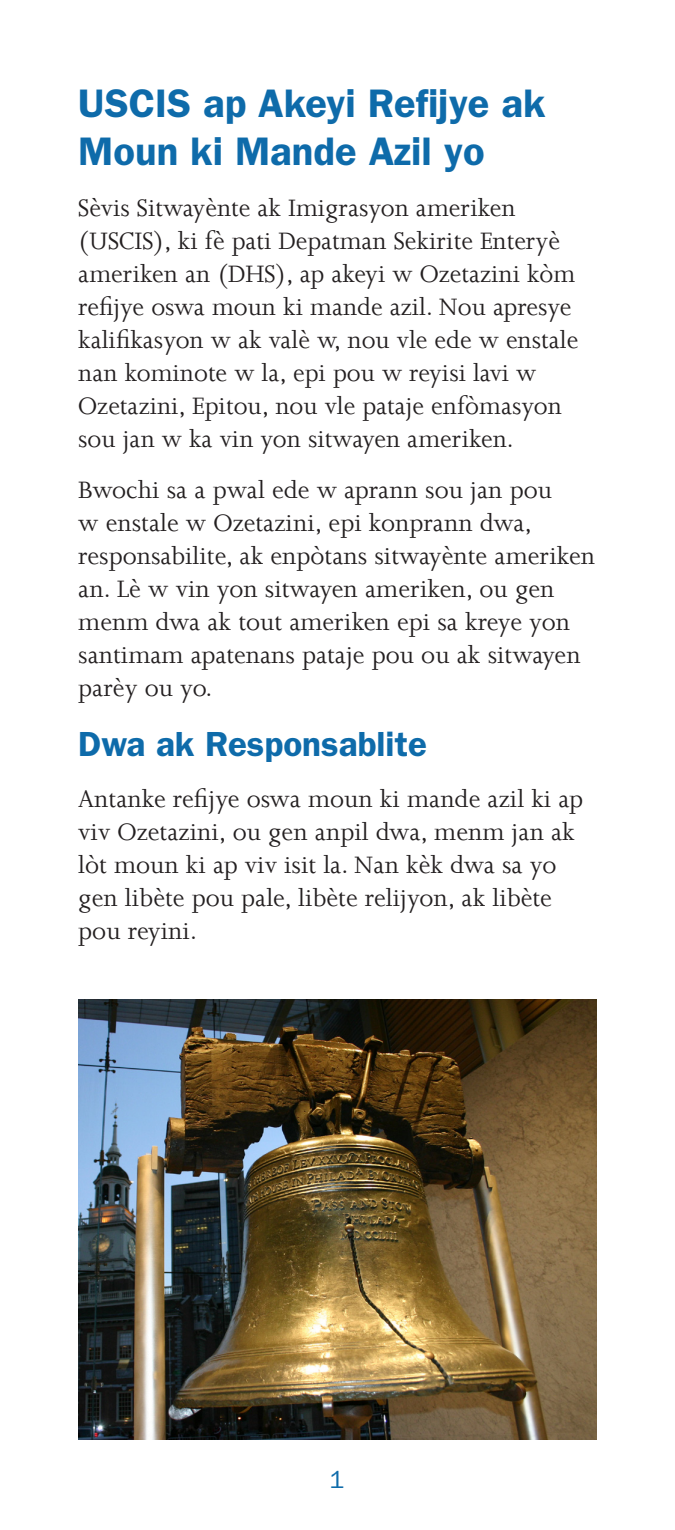
<style>
.page{position:relative;width:675px;height:1530px;background:#fff}
.page>*{position:absolute;margin:0;border:0;box-sizing:border-box;transform-origin:0 0}
.t1{font:600 40px/48px "ITC Franklin Gothic Std";color:#0e6baa}
.t2{font:600 35px "ITC Franklin Gothic Std";color:#0e6baa}
.t3{font:27.5px/33px "Joanna";color:#231f20}
.t4{font:25px "ITC Franklin Gothic Std";color:#0e6baa}
</style>
<div class="page">
<img style="left:78px;top:999px;width:519px;height:441px">
<h1 class="t1" style="left:78px;top:80px;width:469px">USCIS ap Akeyi Refijye ak<br>Moun ki Mande Azil yo</h1>
<p class="t3" style="left:78px;top:191px;width:502px">Sèvis Sitwayènte ak Imigrasyon ameriken (USCIS), ki fè pati Depatman Sekirite Enteryè ameriken an (DHS), ap akeyi w Ozetazini kòm refijye oswa moun ki mande azil. Nou apresye kalifikasyon w ak valè w, nou vle ede w enstale nan kominote w la, epi pou w reyisi lavi w Ozetazini, Epitou, nou vle pataje enfòmasyon sou jan w ka vin yon sitwayen ameriken.</p>
<p class="t3" style="left:78px;top:473px;width:518px">Bwochi sa a pwal ede w aprann sou jan pou<br>w enstale w Ozetazini, epi konprann dwa, responsabilite, ak enpòtans sitwayènte ameriken an. Lè w vin yon sitwayen ameriken, ou gen menm dwa ak tout ameriken epi sa kreye yon santimam apatenans pataje pou ou ak sitwayen parèy ou yo.</p>
<p class="t2" style="left:78px;top:724px;width:350px">Dwa ak Responsablite</p>
<p class="t3" style="left:78px;top:782px;width:506px">Antanke refijye oswa moun ki mande azil ki ap viv Ozetazini, ou gen anpil dwa, menm jan ak lòt moun ki ap viv isit la. Nan kèk dwa sa yo gen libète pou pale, libète relijyon, ak libète pou reyini.</p>
<p class="t4" style="left:330px;top:1465px;width:16px">1</p>
</div>
